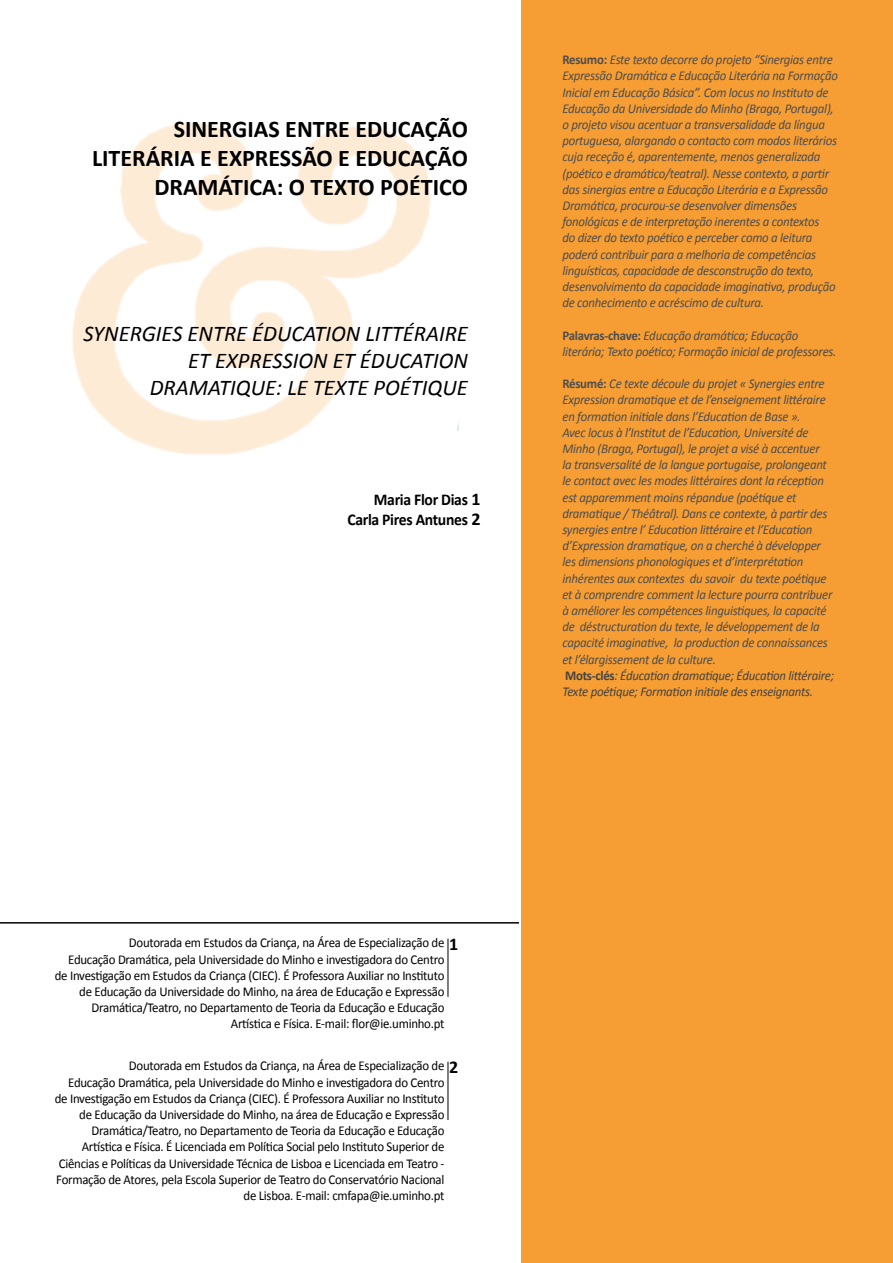
<style>
.page{position:relative;width:893px;height:1263px;background:#fff}
.page>*{position:absolute;margin:0;border:0;box-sizing:border-box;transform-origin:0 0}
.t1{font:700 24px/28.8px "Calibri";color:#000;text-align:right}
.t2{font:italic 22.5px/27px "Calibri";color:#000;text-align:right}
.t3{font:700 18px "Calibri";color:#000}
.t4{font:700 16.5px/19.8px "Calibri";letter-spacing:-.02em;color:#000;text-align:right;scale:.95 1}
.t5{font:italic 13.5px/16.2px "Calibri";letter-spacing:-.02em;color:#4d4d4f;scale:.95 1}
.t6{font:13.5px/16.2px "Calibri";letter-spacing:-.02em;color:#000;text-align:right;scale:.95 1}
.s1{font-size:18px}
.s2{font-weight:700;font-style:normal}
.s3{font-weight:700;font-style:normal;color:#434343}
.s4{color:#434343}
</style>
<div class="page">
<div style="left:521px;top:0;width:372px;height:1263px;background:#f69e34"></div>
<img style="left:72px;top:122px;width:386px;height:333px">
<hr style="left:0;top:922px;width:519px;height:1px;background:#000">
<hr style="left:448px;top:939px;width:1px;height:58px;background:#000">
<hr style="left:448px;top:1062px;width:1px;height:58px;background:#000">
<h1 class="t1" style="left:92px;top:115px;width:377px">SINERGIAS ENTRE EDUCAÇÃO<br>LITERÁRIA E EXPRESSÃO E EDUCAÇÃO<br>DRAMÁTICA: O TEXTO POÉTICO</h1>
<h2 class="t2" style="left:83px;top:319px;width:386px">SYNERGIES ENTRE ÉDUCATION LITTÉRAIRE<br>ET EXPRESSION ET ÉDUCATION<br>DRAMATIQUE: LE TEXTE POÉTIQUE</h2>
<p class="t4" style="left:347px;top:490px;width:142px">Maria Flor Dias <span class="s1">1<br></span>Carla Pires Antunes <span class="s1">2</span></p>
<p class="t5" style="left:562px;top:51px;width:291px"><span class="s2">Resumo:</span> Este texto decorre do projeto “Sinergias entre Expressão Dramática e Educação Literária na Formação Inicial em Educação Básica”. Com locus no Instituto de Educação da Universidade do Minho (Braga, Portugal), o projeto visou acentuar a transversalidade da língua portuguesa, alargando o contacto com modos literários cuja receção é, aparentemente, menos generalizada (poético e dramático/teatral). Nesse contexto, a partir das sinergias entre a Educação Literária e a Expressão Dramática, procurou-se desenvolver dimensões fonológicas e de interpretação inerentes a contextos<br>do dizer do texto poético e perceber como a leitura poderá contribuir para a melhoria de competências linguísticas, capacidade de desconstrução do texto, desenvolvimento da capacidade imaginativa, produção de conhecimento e acréscimo de cultura.</p>
<p class="t5" style="left:562px;top:326px;width:290px"><span class="s2">Palavras-chave:</span> Educação dramática; Educação literária; Texto poético; Formação inicial de professores.</p>
<p class="t5" style="left:562px;top:375px;width:287px"><span class="s2">Résumé:</span> Ce texte découle du projet « Synergies entre Expression dramatique et de l’enseignement littéraire en formation initiale dans l’Education de Base ».<br>Avec locus à l’Institut de l’Education, Université de Minho (Braga, Portugal), le projet a visé à accentuer<br>la transversalité de la langue portugaise, prolongeant le contact avec les modes littéraires dont la réception est apparemment moins répandue (poétique et dramatique / Théâtral). Dans ce contexte, à partir des synergies entre l’ Education littéraire et l’Education d’Expression dramatique, on a cherché à développer les dimensions phonologiques et d’interprétation inhérentes aux contextes du savoir du texte poétique et à comprendre comment la lecture pourra contribuer à améliorer les compétences linguistiques, la capacité de déstructuration du texte, le développement de la capacité imaginative, la production de connaissances et l’élargissement de la culture.<br><span class="s3">Mots-clés</span><span class="s4">: Éducation dramatique; Éducation littéraire; Texte poétique; Formation initiale des enseignants.</span></p>
<p class="t6" style="left:55px;top:935px;width:412px">Doutorada em Estudos da Criança, na Área de Especialização de<br>Educação Dramática, pela Universidade do Minho e investigadora do Centro de Investigação em Estudos da Criança (CIEC). É Professora Auxiliar no Instituto de Educação da Universidade do Minho, na área de Educação e Expressão Dramática/Teatro, no Departamento de Teoria da Educação e Educação Artística e Física. E-mail: flor@ie.uminho.pt</p>
<p class="t6" style="left:55px;top:1058px;width:412px">Doutorada em Estudos da Criança, na Área de Especialização de<br>Educação Dramática, pela Universidade do Minho e investigadora do Centro de Investigação em Estudos da Criança (CIEC). É Professora Auxiliar no Instituto de Educação da Universidade do Minho, na área de Educação e Expressão Dramática/Teatro, no Departamento de Teoria da Educação e Educação Artística e Física. É Licenciada em Política Social pelo Instituto Superior de Ciências e Políticas da Universidade Técnica de Lisboa e Licenciada em Teatro - Formação de Atores, pela Escola Superior de Teatro do Conservatório Nacional de Lisboa. E-mail: cmfapa@ie.uminho.pt</p>
<h3 class="t3" style="left:449px;top:932px;width:11px">1</h3>
<h3 class="t3" style="left:449px;top:1055px;width:11px">2</h3>
</div>
